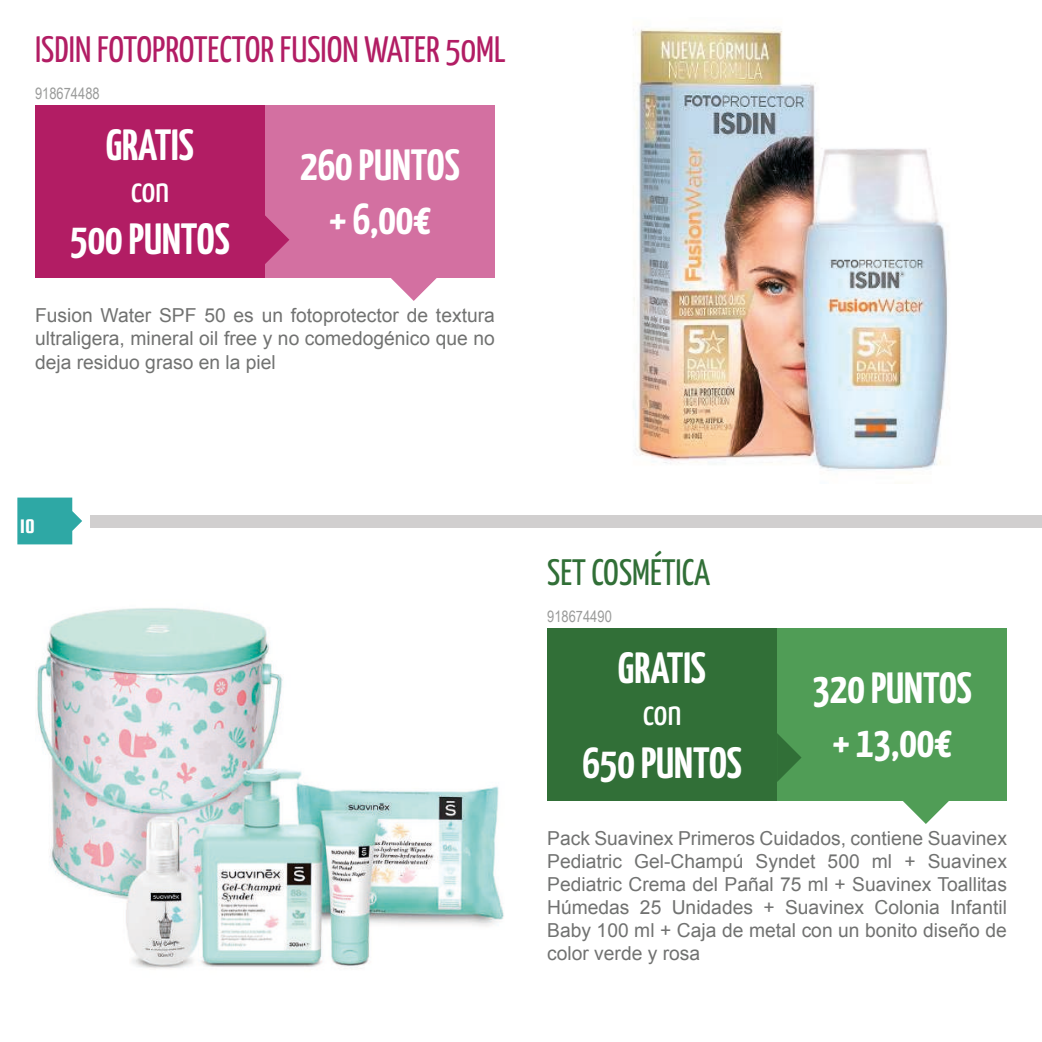
<style>
.page{position:relative;width:1042px;height:1042px;background:#fff}
.page>*{position:absolute;margin:0;border:0;box-sizing:border-box;transform-origin:0 0}
.t1{font:700 43.75px/54.2px "Yanone Kaffeesatz";color:#fff;text-align:center}
.t2{font:36.75px "Yanone Kaffeesatz";color:#b21d64}
.t3{font:36.75px "Yanone Kaffeesatz";color:#316f37}
.t4{font:36.75px "Yanone Kaffeesatz";letter-spacing:-.005em;color:#fff}
.t5{font:21px "Squada One";color:#fff}
.t6{font:19.25px/23.1px "Arial";color:#717271;text-align:justify}
.t7{font:15.75px "Arial Narrow";color:#9a9b9a}
</style>
<div class="page">
<svg style="left:17px;top:497px;width:65px;height:47px"></svg>
<div style="left:91px;top:515px;width:951px;height:12px;background:#d1cfcf"></div>
<div style="left:777px;top:628px;width:230px;height:173px;background:#509d56"></div>
<svg style="left:903px;top:801px;width:46px;height:23px"></svg>
<div style="left:265px;top:105px;width:230px;height:173px;background:#d370a1"></div>
<div style="left:35px;top:105px;width:230px;height:173px;background:#b21d64"></div>
<div style="left:547px;top:628px;width:230px;height:173px;background:#316f37"></div>
<svg style="left:391px;top:278px;width:46px;height:23px"></svg>
<svg style="left:265px;top:215px;width:24px;height:49px"></svg>
<svg style="left:777px;top:733px;width:24px;height:49px"></svg>
<img style="left:633px;top:28px;width:316px;height:443px">
<img style="left:36px;top:608px;width:468px;height:361px">
<h2 class="t2" style="left:35px;top:27px;width:472px">ISDIN FOTOPROTECTOR FUSION WATER 50ML</h2>
<p class="t7" style="left:35px;top:82px;width:66px">918674488</p>
<h1 class="t1" style="left:106px;top:116px;width:89px">GRATIS</h1>
<h2 class="t4" style="left:131px;top:166px;width:40px">con</h2>
<h1 class="t1" style="left:70px;top:211px;width:161px">500 PUNTOS</h1>
<h1 class="t1" style="left:300px;top:136px;width:161px">260 PUNTOS + 6,00€</h1>
<p class="t6" style="left:35px;top:304px;width:461px">Fusion Water SPF 50 es un fotoprotector de textura ultraligera, mineral oil free y no comedogénico que no deja residuo graso en la piel</p>
<p class="t5" style="left:20px;top:515px;width:16px">10</p>
<h2 class="t3" style="left:547px;top:550px;width:165px">SET COSMÉTICA</h2>
<p class="t7" style="left:547px;top:605px;width:66px">918674490</p>
<h1 class="t1" style="left:618px;top:640px;width:89px">GRATIS</h1>
<h2 class="t4" style="left:643px;top:690px;width:40px">con</h2>
<h1 class="t1" style="left:582px;top:734px;width:161px">650 PUNTOS</h1>
<h1 class="t1" style="left:812px;top:659px;width:161px">320 PUNTOS + 13,00€</h1>
<p class="t6" style="left:547px;top:826px;width:461px">Pack Suavinex Primeros Cuidados, contiene Suavinex Pediatric Gel-Champú Syndet 500 ml + Suavinex Pediatric Crema del Pañal 75 ml + Suavinex Toallitas Húmedas 25 Unidades + Suavinex Colonia Infantil Baby 100 ml + Caja de metal con un bonito diseño de color verde y rosa</p>
</div>
